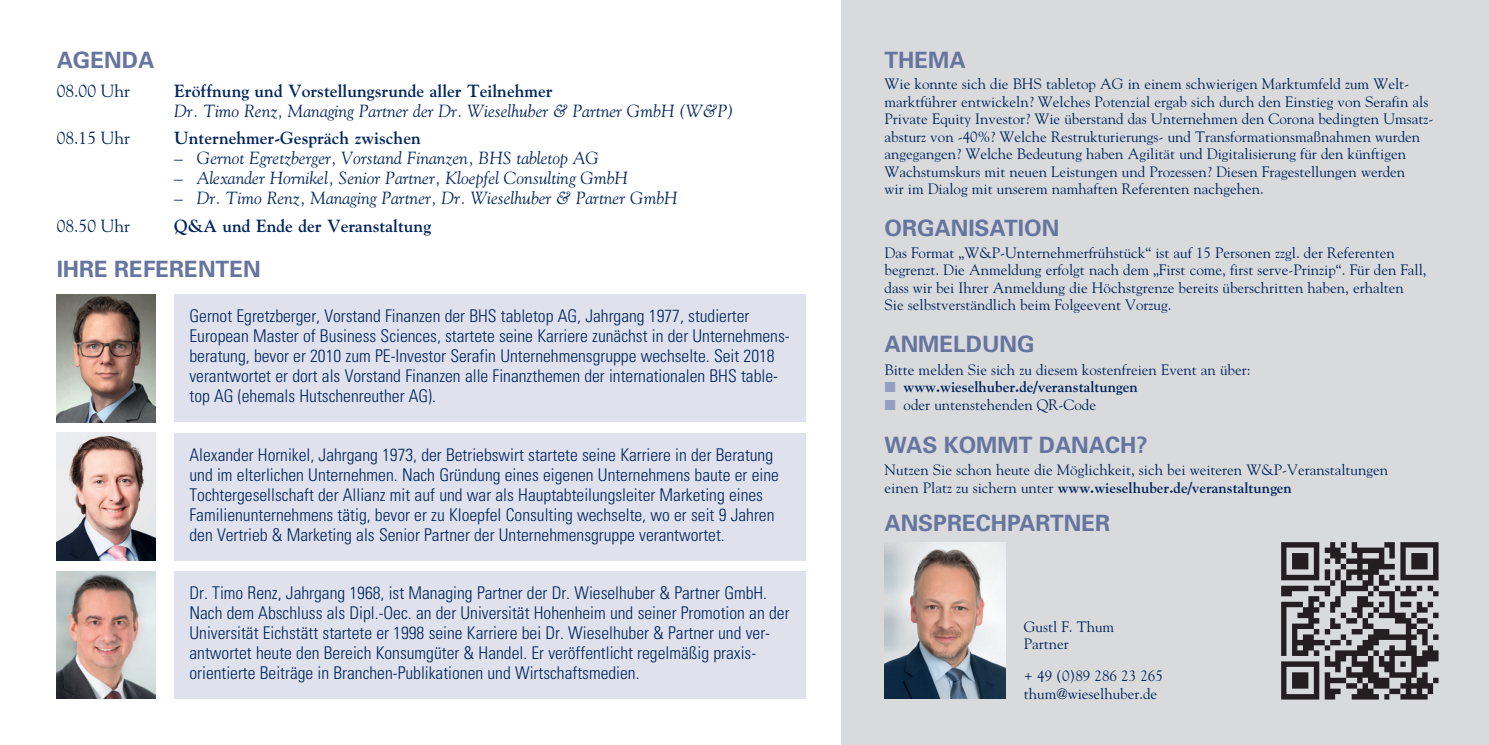
<style>
.page{position:relative;width:1489px;height:745px;background:#fff}
.page>*{position:absolute;margin:0;border:0;box-sizing:border-box;transform-origin:0 0}
.t1{font:700 22.5px "Univers";color:#65759f}
.t2{font:300 condensed 17.5px/20px "Univers";color:#00255d}
.t3{font:italic 17.5px "Goudy";color:#00255d}
.t4{font:700 17.5px "Goudy";color:#00255d}
.t5{font:17.5px "Goudy";color:#00255d}
.t6{font:15px/17.5px "Goudy";color:#00255d}
.t7{font:700 15px "Goudy";color:#00255d}
.s1{font-weight:700}
</style>
<div class="page">
<div style="left:841px;top:0;width:647px;height:744px;background:#d9dadc"></div>
<img style="left:884px;top:542px;width:121px;height:156px">
<img style="left:57px;top:294px;width:99px;height:128px">
<div style="left:174px;top:294px;width:631px;height:128px;background:#dfe1ec"></div>
<img style="left:57px;top:432px;width:99px;height:128px">
<img style="left:57px;top:571px;width:99px;height:127px">
<div style="left:174px;top:432px;width:631px;height:128px;background:#dfe1ec"></div>
<div style="left:174px;top:570px;width:631px;height:128px;background:#dfe1ec"></div>
<img style="left:1281px;top:542px;width:158px;height:158px">
<p class="t1" style="left:57px;top:46px;width:99px">AGENDA</p>
<p class="t5" style="left:57px;top:80px;width:75px">08.00 Uhr</p>
<p class="t4" style="left:174px;top:80px;width:380px">Eröffnung und Vorstellungsrunde aller Teilnehmer</p>
<p class="t3" style="left:174px;top:100px;width:561px">Dr. Timo Renz, Managing Partner der Dr. Wieselhuber &amp; Partner GmbH (W&amp;P)</p>
<p class="t5" style="left:57px;top:127px;width:75px">08.15 Uhr</p>
<p class="t4" style="left:174px;top:127px;width:248px">Unternehmer-Gespräch zwischen</p>
<p class="t3" style="left:174px;top:147px;width:426px">– Gernot Egretzberger, Vorstand Finanzen, BHS tabletop AG</p>
<p class="t3" style="left:174px;top:167px;width:455px">– Alexander Hornikel, Senior Partner, Kloepfel Consulting GmbH</p>
<p class="t3" style="left:174px;top:187px;width:505px">– Dr. Timo Renz, Managing Partner, Dr. Wieselhuber &amp; Partner GmbH</p>
<p class="t5" style="left:57px;top:214px;width:75px">08.50 Uhr</p>
<p class="t4" style="left:174px;top:214px;width:258px">Q&amp;A und Ende der Veranstaltung</p>
<p class="t1" style="left:57px;top:255px;width:205px">IHRE REFERENTEN</p>
<p class="t2" style="left:189px;top:306px;width:601px">Gernot Egretzberger, Vorstand Finanzen der BHS tabletop AG, Jahrgang 1977, studierter European Master of Business Sciences, startete seine Karriere zunächst in der Unternehmens&shy;beratung, bevor er 2010 zum PE-Investor Serafin Unternehmensgruppe wechselte. Seit 2018 verantwortet er dort als Vorstand Finanzen alle Finanzthemen der internationalen BHS table&shy;top AG (ehemals Hutschenreuther AG).</p>
<p class="t2" style="left:189px;top:444px;width:591px">Alexander Hornikel, Jahrgang 1973, der Betriebswirt startete seine Karriere in der Beratung und im elterlichen Unternehmen. Nach Gründung eines eigenen Unternehmens baute er eine Tochtergesellschaft der Allianz mit auf und war als Hauptabteilungsleiter Marketing eines Familienunternehmens tätig, bevor er zu Kloepfel Consulting wechselte, wo er seit 9 Jahren den Vertrieb &amp; Marketing als Senior Partner der Unternehmensgruppe verantwortet.</p>
<p class="t2" style="left:189px;top:582px;width:601px">Dr. Timo Renz, Jahrgang 1968, ist Managing Partner der Dr. Wieselhuber &amp; Partner GmbH.<br>Nach dem Abschluss als Dipl.-Oec. an der Universität Hohenheim und seiner Promotion an der Universität Eichstätt startete er 1998 seine Karriere bei Dr. Wieselhuber &amp; Partner und ver&shy;antwortet heute den Bereich Konsumgüter &amp; Handel. Er veröffentlicht regelmäßig praxis&shy;orientierte Beiträge in Branchen-Publikationen und Wirtschaftsmedien.</p>
<p class="t1" style="left:884px;top:46px;width:83px">THEMA</p>
<p class="t6" style="left:884px;top:74px;width:550px">Wie konnte sich die BHS tabletop AG in einem schwierigen Marktumfeld zum Welt&shy;marktführer entwickeln? Welches Potenzial ergab sich durch den Einstieg von Serafin als Private Equity Investor? Wie überstand das Unternehmen den Corona bedingten Umsatz&shy;absturz von -40%? Welche Restrukturierungs- und Transformationsmaßnahmen wurden angegangen? Welche Bedeutung haben Agilität und Digitalisierung für den künftigen Wachstumskurs mit neuen Leistungen und Prozessen? Diesen Fragestellungen werden<br>wir im Dialog mit unserem namhaften Referenten nachgehen.</p>
<p class="t1" style="left:884px;top:214px;width:176px">ORGANISATION</p>
<p class="t6" style="left:884px;top:243px;width:543px">Das Format „W&amp;P-Unternehmerfrühstück“ ist auf 15 Personen zzgl. der Referenten begrenzt. Die Anmeldung erfolgt nach dem „First come, first serve-Prinzip“. Für den Fall, dass wir bei Ihrer Anmeldung die Höchstgrenze bereits überschritten haben, erhalten Sie selbstverständlich beim Folgeevent Vorzug.</p>
<p class="t1" style="left:884px;top:330px;width:152px">ANMELDUNG</p>
<p class="t6" style="left:884px;top:360px;width:367px">Bitte melden Sie sich zu diesem kostenfreien Event an über:</p>
<p class="t7" style="left:903px;top:378px;width:236px">www.wieselhuber.de/veranstaltungen</p>
<p class="t6" style="left:903px;top:395px;width:194px">oder untenstehenden QR-Code</p>
<p class="t1" style="left:884px;top:431px;width:264px">WAS KOMMT DANACH?</p>
<p class="t6" style="left:884px;top:460px;width:505px">Nutzen Sie schon heute die Möglichkeit, sich bei weiteren W&amp;P-Veranstaltungen einen Platz zu sichern unter <span class="s1">www.wieselhuber.de/veranstaltungen</span></p>
<p class="t1" style="left:884px;top:509px;width:227px">ANSPRECHPARTNER</p>
<p class="t6" style="left:1023px;top:617px;width:92px">Gustl F. Thum<br>Partner</p>
<p class="t6" style="left:1023px;top:666px;width:140px">+ 49 (0)89 286 23 265 thum@wieselhuber.de</p>
</div>
